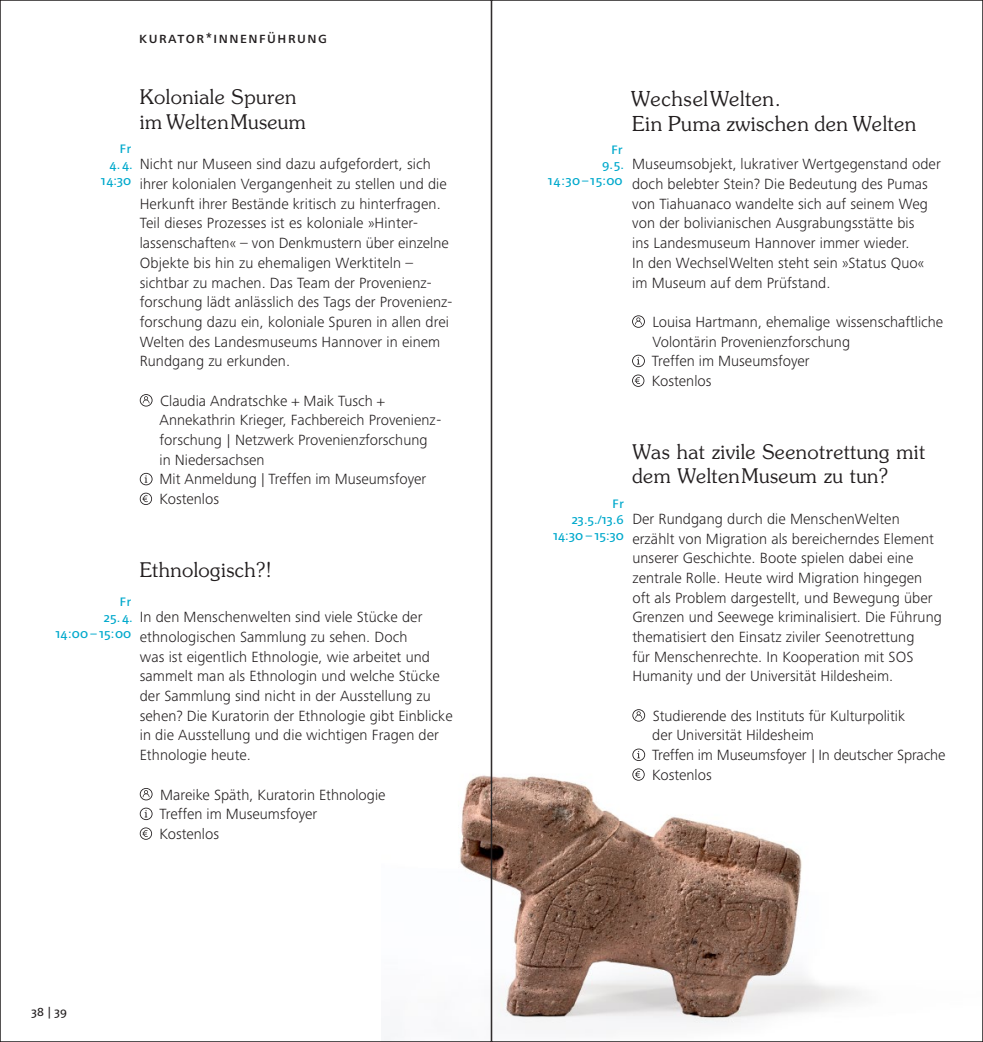
<style>
.page{position:relative;width:983px;height:1042px;background:#fff}
.page>*{position:absolute;margin:0;border:0;box-sizing:border-box;transform-origin:0 0}
.t1{font:300 20.65px/24.5px "Souvenir Std";letter-spacing:.02em;color:#231f20}
.t2{font:300 20.12px/24.5px "Souvenir Std";letter-spacing:.02em;color:#231f20}
.t3{font:300 15.4px/19.8px "Frutiger Next LTW1 G";letter-spacing:.005em;color:#231f20}
.t4{font:500 15.4px "Frutiger Next LTW1 G";letter-spacing:.1em;color:#231f20}
.t5{font:500 12.6px/15.8px "Frutiger Next LTW1 G";letter-spacing:.045em;color:#00a9cc;text-align:right}
.t6{font:500 11.9px "Frutiger Next LTW1 G";color:#231f20}
.s1{font-size:14px}
</style>
<div class="page">
<img style="left:460px;top:721px;width:400px;height:304px">
<svg style="left:140px;top:394px;width:12px;height:12px"></svg>
<svg style="left:140px;top:473px;width:12px;height:12px"></svg>
<svg style="left:140px;top:493px;width:12px;height:12px"></svg>
<svg style="left:140px;top:788px;width:12px;height:12px"></svg>
<svg style="left:140px;top:807px;width:12px;height:13px"></svg>
<svg style="left:140px;top:827px;width:12px;height:13px"></svg>
<svg style="left:632px;top:709px;width:13px;height:12px"></svg>
<svg style="left:632px;top:748px;width:13px;height:13px"></svg>
<svg style="left:632px;top:768px;width:12px;height:13px"></svg>
<svg style="left:632px;top:315px;width:12px;height:13px"></svg>
<svg style="left:632px;top:355px;width:12px;height:12px"></svg>
<svg style="left:632px;top:374px;width:12px;height:13px"></svg>
<p class="t4" style="left:139px;top:29px;width:189px">kurator*innenführung</p>
<p class="t5" style="left:101px;top:142px;width:33px">Fr<br>4.4.<br>14:30</p>
<h2 class="t2" style="left:140px;top:85px;width:167px">Koloniale Spuren im WeltenMuseum</h2>
<p class="t3" style="left:140px;top:154px;width:314px">Nicht nur Museen sind dazu aufgefordert, sich ihrer kolonialen Vergangenheit zu stellen und die Herkunft ihrer Bestände kritisch zu hinterfragen.<br>Teil dieses Prozesses ist es koloniale »Hinter&shy;lassenschaften« – von Denkmustern über einzelne Objekte bis hin zu ehemaligen Werktiteln – sichtbar zu machen. Das Team der Provenienz&shy;forschung lädt anlässlich des Tags der Provenienz&shy;forschung dazu ein, koloniale Spuren in allen drei Welten des Landesmuseums Hannover in einem Rundgang zu erkunden.</p>
<p class="t3" style="left:159px;top:391px;width:283px">Claudia Andratschke + Maik Tusch +<br>Annekathrin Krieger, Fachbereich Provenienz&shy;forschung <span class="s1">|</span> Netzwerk Provenienzforschung in Niedersachsen<br>Mit Anmeldung <span class="s1">|</span> Treffen im Museumsfoyer<br>Kostenlos</p>
<p class="t5" style="left:55px;top:595px;width:79px">Fr<br>25.4.<br>14:00 – 15:00</p>
<h2 class="t2" style="left:140px;top:557px;width:134px">Ethnologisch?!</h2>
<p class="t3" style="left:140px;top:607px;width:314px">In den Menschenwelten sind viele Stücke der ethnologischen Sammlung zu sehen. Doch<br>was ist eigentlich Ethnologie, wie arbeitet und sammelt man als Ethnologin und welche Stücke der Sammlung sind nicht in der Ausstellung zu sehen? Die Kuratorin der Ethnologie gibt Einblicke in die Ausstellung und die wichtigen Fragen der Ethnologie heute.</p>
<p class="t3" style="left:159px;top:784px;width:227px">Mareike Späth, Kuratorin Ethnologie<br>Treffen im Museumsfoyer<br>Kostenlos</p>
<p class="t6" style="left:32px;top:1005px;width:37px">38 | 39</p>
<p class="t5" style="left:548px;top:142px;width:78px">Fr<br>9.5.<br>14:30 –15:00</p>
<h1 class="t1" style="left:631px;top:87px;width:286px">WechselWelten.<br>Ein Puma zwischen den Welten</h1>
<p class="t3" style="left:632px;top:154px;width:310px">Museumsobjekt, lukrativer Wertgegenstand oder doch belebter Stein? Die Bedeutung des Pumas von Tiahuanaco wandelte sich auf seinem Weg von der bolivianischen Ausgrabungsstätte bis<br>ins Landesmuseum Hannover immer wieder.<br>In den WechselWelten steht sein »Status Quo« im Museum auf dem Prüfstand.</p>
<p class="t3" style="left:651px;top:312px;width:293px">Louisa Hartmann, ehemalige wissenschaftliche<br>Volontärin Provenienzforschung<br>Treffen im Museumsfoyer<br>Kostenlos</p>
<p class="t5" style="left:553px;top:496px;width:72px">Fr<br>23.5./13.6<br>14:30 – 15:30</p>
<h2 class="t2" style="left:632px;top:439px;width:294px">Was hat zivile Seenotrettung mit dem WeltenMuseum zu tun?</h2>
<p class="t3" style="left:632px;top:509px;width:311px">Der Rundgang durch die MenschenWelten erzählt von Migration als bereicherndes Element unserer Geschichte. Boote spielen dabei eine zentrale Rolle. Heute wird Migration hingegen oft als Problem dargestellt, und Bewegung über Grenzen und Seewege kriminalisiert. Die Führung thematisiert den Einsatz ziviler Seenotrettung<br>für Menschenrechte. In Kooperation mit SOS Humanity und der Universität Hildesheim.</p>
<p class="t3" style="left:652px;top:706px;width:295px">Studierende des Instituts für Kulturpolitik<br>der Universität Hildesheim<br>Treffen im Museumsfoyer <span class="s1">|</span> In deutscher Sprache Kostenlos</p>
</div>
